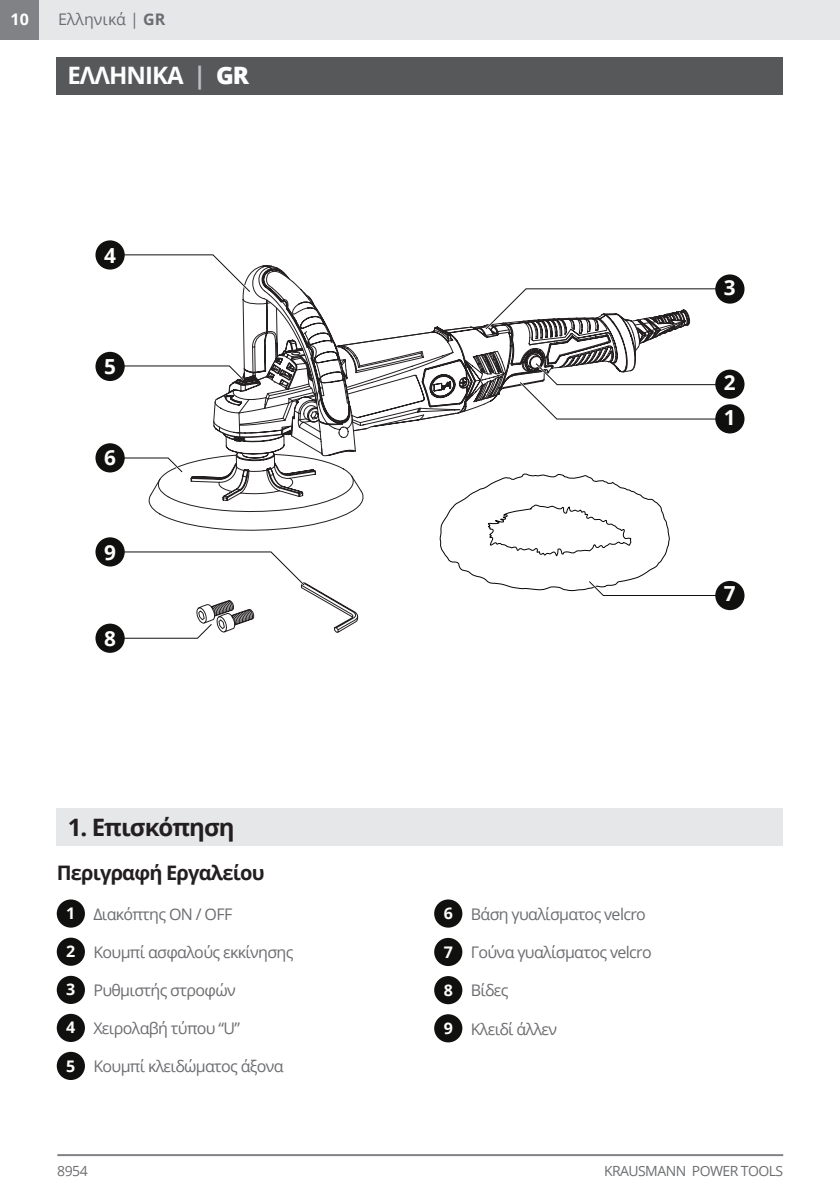
<style>
.page{position:relative;width:840px;height:1191px;background:#fff}
.page>*{position:absolute;margin:0;border:0;box-sizing:border-box;transform-origin:0 0}
.t1{font:700 24px "Open Sans";letter-spacing:-.04em;color:#231f20}
.t2{font:700 24px "Open Sans";letter-spacing:-.04em;color:#fff}
.t3{font:700 20.8px/34.6px "Open Sans";color:#fff}
.t4{font:700 20px "Open Sans";letter-spacing:-.04em;color:#231f20}
.t5{font:16px "Open Sans";letter-spacing:-.04em;color:#6c6d70}
.t6{font:16px "Open Sans";color:#6c6d70}
.t7{font:700 16px "Open Sans";color:#fff}
.t8{font:14px "Open Sans";letter-spacing:-.04em;color:#6c6d70}
.s1{font-weight:700}
.s2{color:#bcbdc0}
.s3{font-weight:800}
.s4{font-weight:700;color:#fff}
</style>
<div class="page">
<div style="left:0;top:0;width:40px;height:40px;background:#808285"></div>
<hr style="left:57px;top:1154px;width:725px;height:2px;background:#808285">
<div style="left:57px;top:57px;width:725px;height:38px;background:#57585a"></div>
<div style="left:57px;top:899px;width:28px;height:28px;background:#10110f;border-radius:50%"></div>
<div style="left:57px;top:937px;width:28px;height:28px;background:#10110f;border-radius:50%"></div>
<div style="left:57px;top:975px;width:28px;height:29px;background:#10110f;border-radius:50%"></div>
<div style="left:434px;top:938px;width:28px;height:28px;background:#10110f;border-radius:50%"></div>
<div style="left:434px;top:976px;width:28px;height:28px;background:#10110f;border-radius:50%"></div>
<div style="left:434px;top:1014px;width:28px;height:28px;background:#10110f;border-radius:50%"></div>
<div style="left:57px;top:808px;width:725px;height:38px;background:#e6e7e9"></div>
<div style="left:57px;top:1013px;width:28px;height:29px;background:#10110f;border-radius:50%"></div>
<div style="left:434px;top:899px;width:28px;height:28px;background:#10110f;border-radius:50%"></div>
<div style="left:57px;top:1051px;width:28px;height:29px;background:#10110f;border-radius:50%"></div>
<svg style="left:104px;top:254px;width:627px;height:385px"></svg>
<div style="left:95px;top:240px;width:30px;height:29px;background:#10110f;border-radius:50%"></div>
<div style="left:95px;top:352px;width:30px;height:29px;background:#10110f;border-radius:50%"></div>
<div style="left:95px;top:443px;width:30px;height:29px;background:#10110f;border-radius:50%"></div>
<div style="left:95px;top:623px;width:30px;height:30px;background:#10110f;border-radius:50%"></div>
<div style="left:95px;top:537px;width:30px;height:29px;background:#10110f;border-radius:50%"></div>
<div style="left:714px;top:274px;width:30px;height:30px;background:#10110f;border-radius:50%"></div>
<div style="left:714px;top:369px;width:30px;height:30px;background:#10110f;border-radius:50%"></div>
<div style="left:714px;top:404px;width:30px;height:29px;background:#10110f;border-radius:50%"></div>
<div style="left:714px;top:581px;width:30px;height:29px;background:#10110f;border-radius:50%"></div>
<div style="left:40px;top:0;width:799px;height:40px;background:#e6e7e9"></div>
<p class="t7" style="left:11px;top:8px;width:20px">10</p>
<p class="t6" style="left:58px;top:8px;width:109px">Ελληνικά | <span class="s1">GR</span></p>
<h1 class="t2" style="left:67px;top:58px;width:183px">ΕΛΛΗΝΙΚΑ <span class="s2">|</span> <span class="s3">GR</span></h1>
<h2 class="t3" style="left:104px;top:237px;width:13px">4</h2>
<h2 class="t3" style="left:104px;top:348px;width:13px">5</h2>
<h2 class="t3" style="left:104px;top:440px;width:13px">6</h2>
<h2 class="t3" style="left:104px;top:534px;width:13px">9</h2>
<h2 class="t3" style="left:104px;top:620px;width:13px">8</h2>
<h2 class="t3" style="left:723px;top:269px;width:13px">3</h2>
<h2 class="t3" style="left:723px;top:365px;width:13px">2<br>1</h2>
<h2 class="t3" style="left:723px;top:576px;width:13px">7</h2>
<h1 class="t1" style="left:68px;top:810px;width:168px">1. Επισκόπηση</h1>
<p class="t4" style="left:57px;top:859px;width:209px">Περιγραφή Εργαλείου</p>
<p class="t7" style="left:66px;top:902px;width:11px">1</p>
<p class="t7" style="left:66px;top:940px;width:11px">2</p>
<p class="t7" style="left:66px;top:978px;width:11px">3</p>
<p class="t5" style="left:93px;top:903px;width:140px">Διακόπτης ON / OFF</p>
<p class="t5" style="left:93px;top:941px;width:201px">Kουμπί ασφαλούς εκκίνησης</p>
<p class="t5" style="left:93px;top:979px;width:144px">Ρυθμιστής στροφών</p>
<p class="t5" style="left:66px;top:1017px;width:175px"><span class="s4">4</span> Χειρολαβή τύπου “U”</p>
<p class="t5" style="left:66px;top:1055px;width:219px"><span class="s4">5</span> Κουμπί κλειδώματος άξονα</p>
<p class="t5" style="left:443px;top:903px;width:204px"><span class="s4">6</span> Βάση γυαλίσματος velcro</p>
<p class="t7" style="left:443px;top:940px;width:11px">7</p>
<p class="t7" style="left:443px;top:978px;width:11px">8</p>
<p class="t7" style="left:443px;top:1016px;width:11px">9</p>
<p class="t5" style="left:470px;top:941px;width:182px">Γούνα γυαλίσματος velcro</p>
<p class="t5" style="left:470px;top:979px;width:39px">Bίδες</p>
<p class="t5" style="left:470px;top:1017px;width:88px">Κλειδί άλλεν</p>
<p class="t8" style="left:57px;top:1161px;width:32px">8954</p>
<p class="t8" style="left:603px;top:1161px;width:181px">KRAUSMANN POWER TOOLS</p>
</div>
